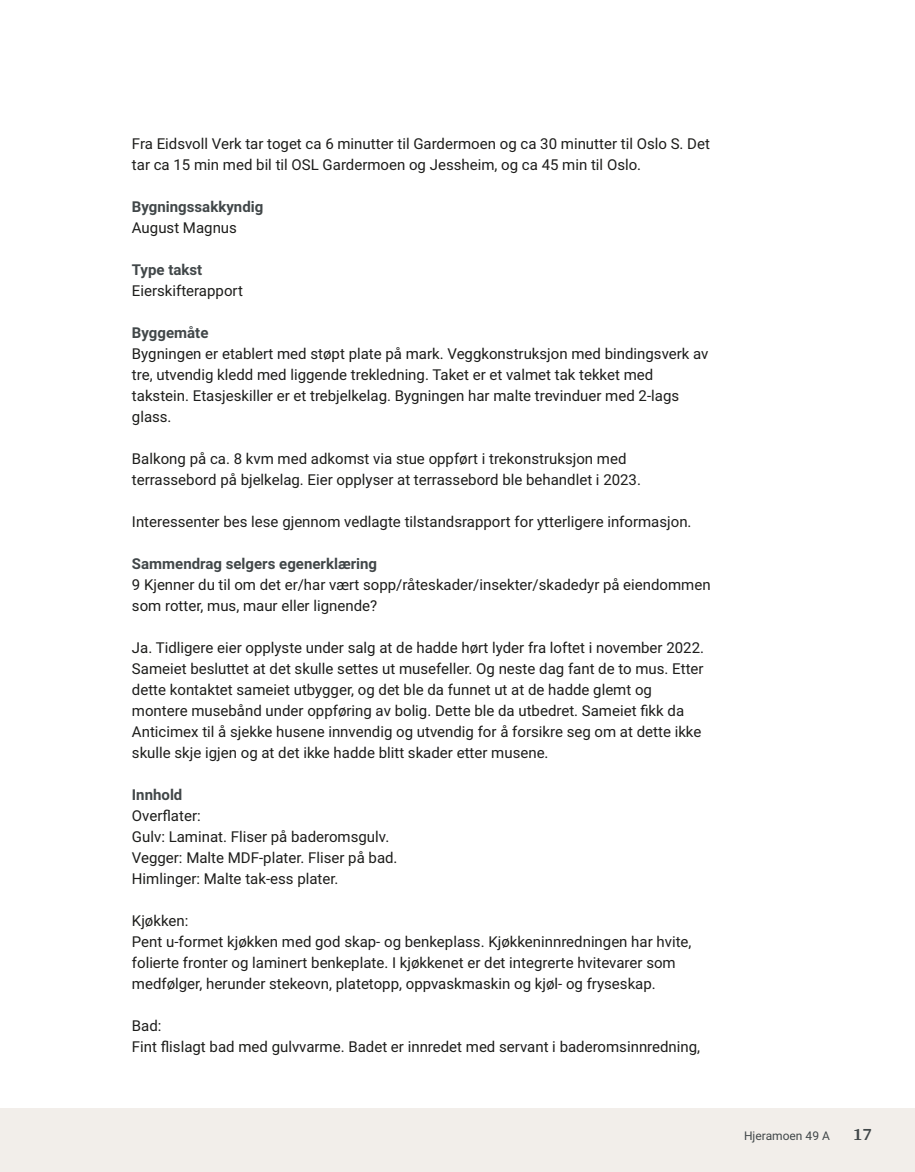
<style>
.page{position:relative;width:915px;height:1172px;background:#fff}
.page>*{position:absolute;margin:0;border:0;box-sizing:border-box;transform-origin:0 0}
.t1{font:700 18px "Arya";color:#414749}
.t2{font:15px/21px "Roboto Vitec";color:#1d1d1b}
.t3{font:700 15px "Roboto Vitec";color:#414749}
.t4{font:12px "Roboto Vitec";color:#414749}
</style>
<div class="page">
<div style="left:0;top:1108px;width:914px;height:64px;background:#f2eeea"></div>
<p class="t2" style="left:132px;top:132px;width:579px">Fra Eidsvoll Verk tar toget ca 6 minutter til Gardermoen og ca 30 minutter til Oslo S. Det tar ca 15 min med bil til OSL Gardermoen og Jessheim, og ca 45 min til Oslo.</p>
<p class="t3" style="left:132px;top:196px;width:133px">Bygningssakkyndig</p>
<p class="t2" style="left:132px;top:216px;width:106px">August Magnus</p>
<p class="t3" style="left:132px;top:259px;width:72px">Type takst</p>
<p class="t2" style="left:132px;top:279px;width:112px">Eierskifterapport</p>
<p class="t3" style="left:132px;top:322px;width:78px">Byggemåte</p>
<p class="t2" style="left:132px;top:342px;width:578px">Bygningen er etablert med støpt plate på mark. Veggkonstruksjon med bindingsverk av tre, utvendig kledd med liggende trekledning. Taket er et valmet tak tekket med takstein. Etasjeskiller er et trebjelkelag. Bygningen har malte trevinduer med 2‑lags glass.</p>
<p class="t2" style="left:132px;top:447px;width:510px">Balkong på ca. 8 kvm med adkomst via stue oppført i trekonstruksjon med terrassebord på bjelkelag. Eier opplyser at terrassebord ble behandlet i 2023.</p>
<p class="t2" style="left:132px;top:510px;width:561px">Interessenter bes lese gjennom vedlagte tilstandsrapport for ytterligere informasjon.</p>
<p class="t3" style="left:132px;top:553px;width:247px">Sammendrag selgers egenerklæring</p>
<p class="t2" style="left:132px;top:573px;width:580px">9 Kjenner du til om det er/har vært sopp/råteskader/insekter/skadedyr på eiendommen som rotter, mus, maur eller lignende?</p>
<p class="t2" style="left:132px;top:636px;width:573px">Ja. Tidligere eier opplyste under salg at de hadde hørt lyder fra loftet i november 2022.<br>Sameiet besluttet at det skulle settes ut musefeller. Og neste dag fant de to mus. Etter dette kontaktet sameiet utbygger, og det ble da funnet ut at de hadde glemt og montere musebånd under oppføring av bolig. Dette ble da utbedret. Sameiet fikk da Anticimex til å sjekke husene innvendig og utvendig for å forsikre seg om at dette ikke skulle skje igjen og at det ikke hadde blitt skader etter musene.</p>
<p class="t3" style="left:132px;top:784px;width:52px">Innhold</p>
<p class="t2" style="left:132px;top:804px;width:267px">Overflater:<br>Gulv: Laminat. Fliser på baderomsgulv.<br>Vegger: Malte MDF‑plater. Fliser på bad.<br>Himlinger: Malte tak‑ess plater.</p>
<p class="t2" style="left:132px;top:909px;width:561px">Kjøkken:<br>Pent u‑formet kjøkken med god skap‑ og benkeplass. Kjøkkeninnredningen har hvite, folierte fronter og laminert benkeplate. I kjøkkenet er det integrerte hvitevarer som medfølger, herunder stekeovn, platetopp, oppvaskmaskin og kjøl‑ og fryseskap.</p>
<p class="t2" style="left:132px;top:1014px;width:569px">Bad:<br>Fint flislagt bad med gulvvarme. Badet er innredet med servant i baderomsinnredning,</p>
<p class="t4" style="left:743px;top:1127px;width:87px">Hjeramoen 49 A</p>
<p class="t1" style="left:852px;top:1123px;width:21px">17</p>
</div>
